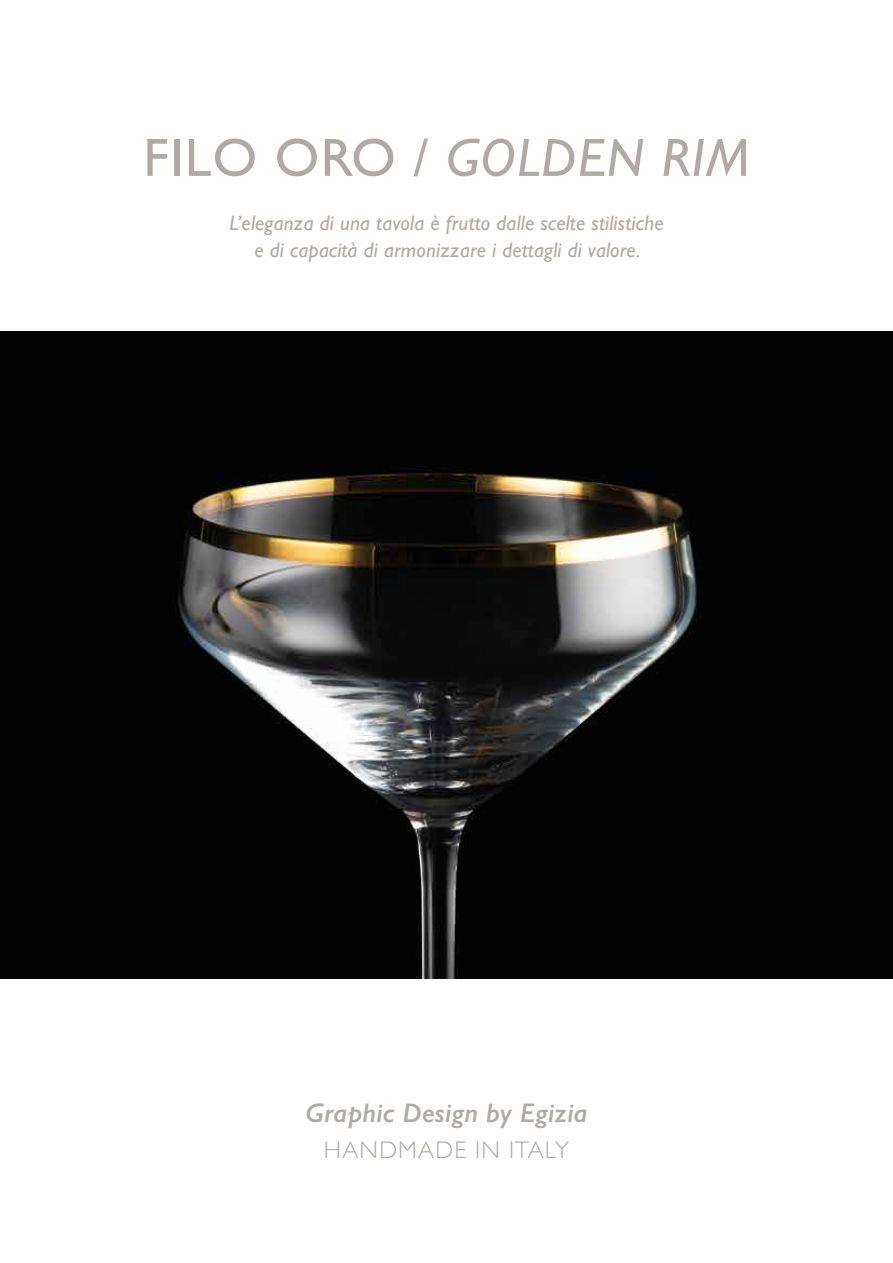
<style>
.page{position:relative;width:893px;height:1263px;background:#fff}
.page>*{position:absolute;margin:0;border:0;box-sizing:border-box;transform-origin:0 0}
.t1{font:italic 54px "Gill Sans";letter-spacing:.025em;color:#b0aaa4}
.t2{font:italic 600 27px "Gill Sans";letter-spacing:.01em;color:#b0aaa4}
.t3{font:300 24px "Gill Sans";letter-spacing:.05em;color:#b0aaa4}
.t4{font:italic 21px/27px "Gill Sans";letter-spacing:.01em;color:#b0aaa4;text-align:center}
.s1{font-style:normal}
</style>
<div class="page">
<img style="left:0;top:332px;width:893px;height:646px">
<h1 class="t1" style="left:143px;top:127px;width:608px"><span class="s1">FILO ORO /</span> GOLDEN RIM</h1>
<p class="t4" style="left:229px;top:209px;width:436px">L’eleganza di una tavola è frutto dalle scelte stilistiche e di capacità di armonizzare i dettagli di valore.</p>
<p class="t2" style="left:305px;top:1096px;width:284px">Graphic Design by Egizia</p>
<p class="t3" style="left:324px;top:1131px;width:247px">HANDMADE IN ITALY</p>
</div>
